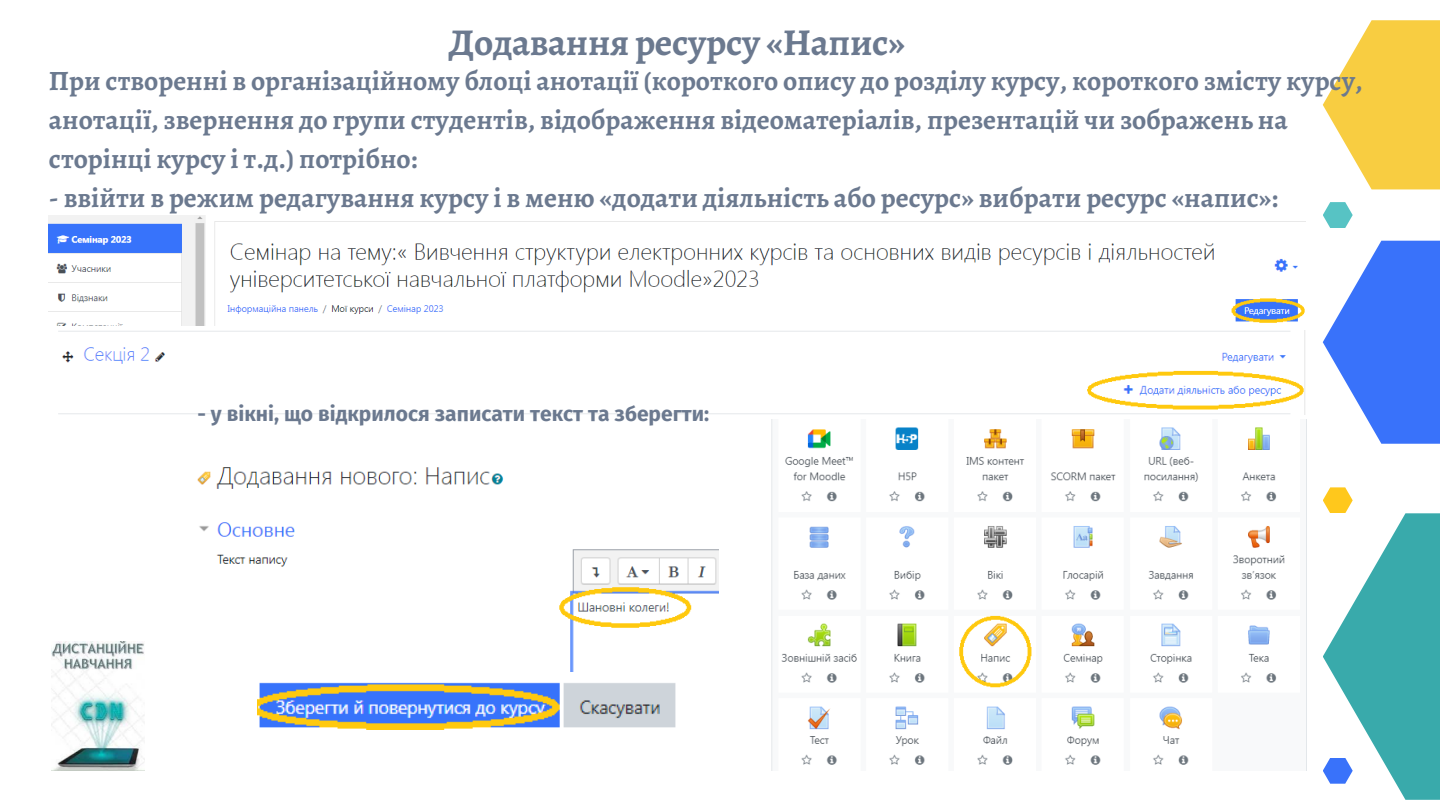
<style>
.page{position:relative;width:1440px;height:810px;background:#fff}
.page>*{position:absolute;margin:0;border:0;box-sizing:border-box;transform-origin:0 0}
.t1{font:700 38px "Alegreya";letter-spacing:-.01em;color:#6b798f}
.t2{font:700 28px/39px "Alegreya";color:#6b798f}
.t3{font:700 21px "Fira Sans";color:#6b798f}
</style>
<div class="page">
<svg style="left:1323px;top:202px;width:30px;height:26px"></svg>
<svg style="left:1323px;top:487px;width:30px;height:26px"></svg>
<svg style="left:1323px;top:241px;width:117px;height:203px;fill:#3972fa"></svg>
<svg style="left:1323px;top:513px;width:117px;height:287px;fill:#39aaab"></svg>
<svg style="left:1323px;top:20px;width:117px;height:169px;fill:#f8cd41"></svg>
<img style="left:52px;top:642px;width:93px;height:129px">
<img style="left:49px;top:215px;width:1257px;height:110px">
<img style="left:58px;top:330px;width:1247px;height:84px">
<img style="left:771px;top:420px;width:514px;height:351px">
<img style="left:197px;top:467px;width:522px;height:205px">
<img style="left:257px;top:682px;width:419px;height:47px">
<h1 class="t1" style="left:449px;top:16px;width:458px">Додавання ресурсу «Напис»</h1>
<p class="t2" style="left:49px;top:61px;width:1315px">При створенні в організаційному блоці анотації (короткого опису до розділу курсу, короткого змісту курсу, анотації, звернення до групи студентів, відображення відеоматеріалів, презентацій чи зображень на сторінці курсу і т.д.) потрібно:</p>
<p class="t2" style="left:49px;top:178px;width:1231px">- ввійти в режим редагування курсу і в меню «додати діяльність або ресурс» вибрати ресурс «напис»:</p>
<p class="t3" style="left:197px;top:401px;width:513px">- у вікні, що відкрилося записати текст та зберегти:</p>
</div>
